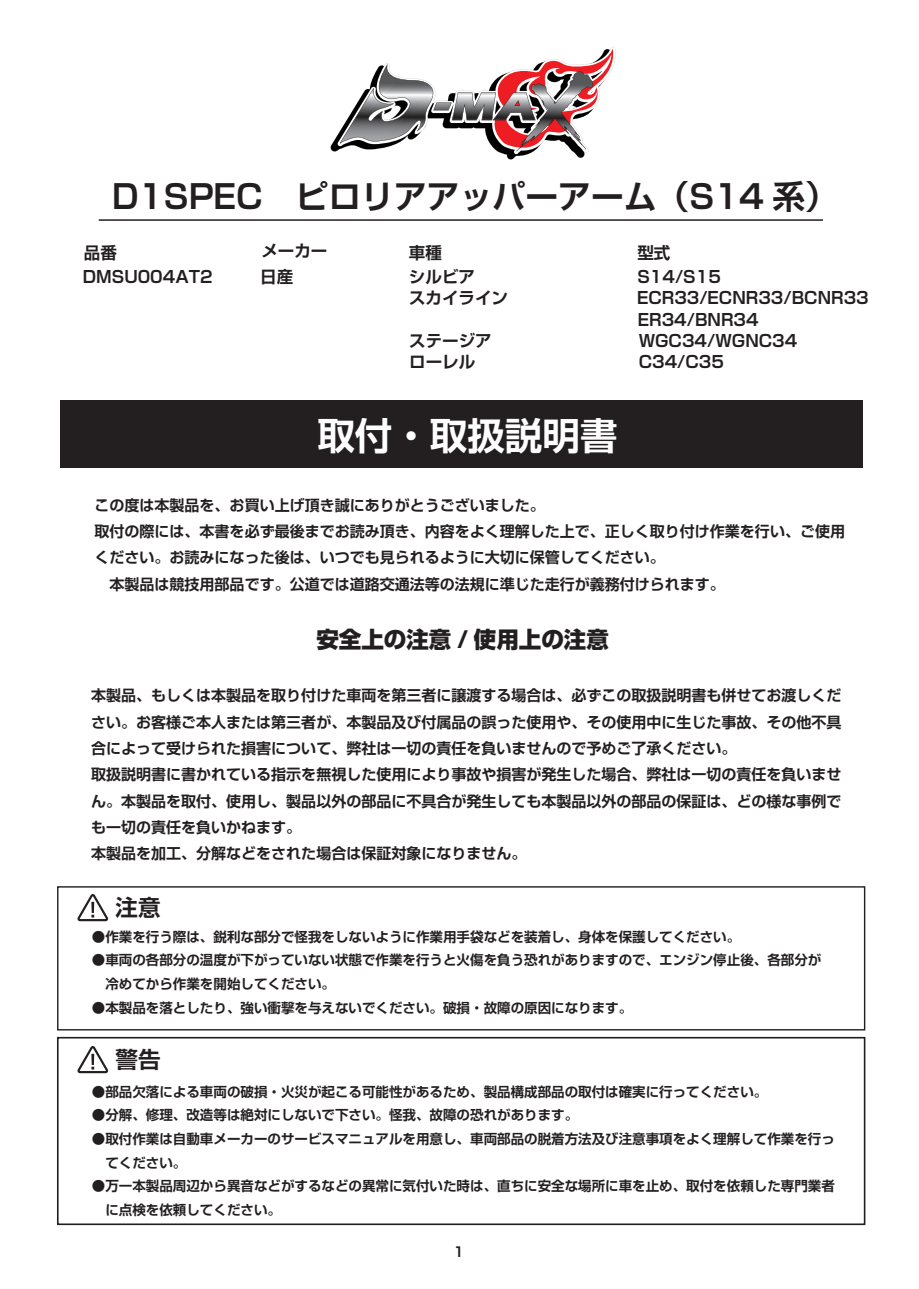
<style>
.page{position:relative;width:919px;height:1289px;background:#fff}
.page>*{position:absolute;margin:0;border:0;box-sizing:border-box;transform-origin:0 0}
.t1{font:700 37.5px "Shin Go Pro De";color:#fff}
.t2{font:700 32.85px "Shin Go Pro De";color:#231f20}
.t3{font:800 22.5px "Shin Go Pro";color:#231f20}
.t4{font:700 22.5px "Shin Go Pro De";color:#231f20}
.t5{font:700 16.5px/21.9px "Shin Go Pro De";color:#231f20}
.t6{font:700 15px/26.2px "Shin Go Pro De";color:#231f20}
.t7{font:700 13.5px/23.7px "Shin Go Pro De";color:#231f20}
</style>
<div class="page">
<svg style="left:330px;top:47px;width:286px;height:112px"></svg>
<hr style="left:99px;top:219px;width:723px;height:2px;background:#231f20">
<div style="left:60px;top:400px;width:802px;height:68px;background:#231f20"></div>
<svg style="left:77px;top:894px;width:32px;height:28px"></svg>
<svg style="left:77px;top:1046px;width:32px;height:28px"></svg>
<div style="left:57px;top:886px;width:808px;height:144px;border:1px solid #231f20"></div>
<div style="left:57px;top:1036px;width:808px;height:188px;border:2px solid #231f20"></div>
<h2 class="t2" style="left:112px;top:169px;width:727px">D1SPEC　ピロリアアッパーアーム（S14 系）</h2>
<p class="t5" style="left:260px;top:235px;width:69px;line-height:26.5px">メーカー日産</p>
<p class="t5" style="left:84px;top:240px;width:34px">品番</p>
<p class="t5" style="left:409px;top:240px;width:34px">車種</p>
<p class="t5" style="left:637px;top:240px;width:34px">型式</p>
<p class="t5" style="left:83px;top:264px;width:131px">DMSU004AT2</p>
<p class="t5" style="left:409px;top:264px;width:67px">シルビア</p>
<p class="t5" style="left:637px;top:264px;width:85px">S14/S15</p>
<p class="t5" style="left:409px;top:285px;width:100px">スカイライン</p>
<p class="t5" style="left:637px;top:285px;width:233px">ECR33/ECNR33/BCNR33<br>ER34/BNR34</p>
<p class="t5" style="left:409px;top:328px;width:84px">ステージア</p>
<p class="t5" style="left:638px;top:328px;width:160px">WGC34/WGNC34</p>
<p class="t5" style="left:409px;top:349px;width:67px">ローレル</p>
<p class="t5" style="left:638px;top:349px;width:87px">C34/C35</p>
<h1 class="t1" style="left:317px;top:404px;width:301px">取付・取扱説明書</h1>
<p class="t6" style="left:95px;top:490px;width:752px">この度は本製品を、お買い上げ頂き誠にありがとうございました。<br>取付の際には、本書を必ず最後までお読み頂き、内容をよく理解した上で、正しく取り付け作業を行い、ご使用ください。お読みになった後は、いつでも見られるように大切に保管してください。<br>　本製品は競技用部品です。公道では道路交通法等の法規に準じた走行が義務付けられます。</p>
<h3 class="t3" style="left:316px;top:621px;width:294px">安全上の注意 / 使用上の注意</h3>
<p class="t6" style="left:91px;top:681px;width:751px">本製品、もしくは本製品を取り付けた車両を第三者に譲渡する場合は、必ずこの取扱説明書も併せてお渡しください。お客様ご本人または第三者が、本製品及び付属品の誤った使用や、その使用中に生じた事故、その他不具合によって受けられた損害について、弊社は一切の責任を負いませんので予めご了承ください。<br>取扱説明書に書かれている指示を無視した使用により事故や損害が発生した場合、弊社は一切の責任を負いません。本製品を取付、使用し、製品以外の部品に不具合が発生しても本製品以外の部品の保証は、どの様な事例でも一切の責任を負いかねます。<br>本製品を加工、分解などをされた場合は保証対象になりません。　</p>
<h3 class="t4" style="left:115px;top:889px;width:46px">注意</h3>
<p class="t7" style="left:92px;top:923px;width:649px">●作業を行う際は、鋭利な部分で怪我をしないように作業用手袋などを装着し、身体を保護してください。</p>
<p class="t7" style="left:92px;top:946px;width:731px">●車両の各部分の温度が下がっていない状態で作業を行うと火傷を負う恐れがありますので、エンジン停止後、各部分が　冷めてから作業を開始してください。</p>
<p class="t7" style="left:92px;top:994px;width:541px">●本製品を落としたり、強い衝撃を与えないでください。破損・故障の原因になります。</p>
<h3 class="t4" style="left:115px;top:1041px;width:46px">警告</h3>
<p class="t7" style="left:92px;top:1077px;width:676px">●部品欠落による車両の破損・火災が起こる可能性があるため、製品構成部品の取付は確実に行ってください。</p>
<p class="t7" style="left:92px;top:1101px;width:487px">●分解、修理、改造等は絶対にしないで下さい。怪我、故障の恐れがあります。</p>
<p class="t7" style="left:92px;top:1125px;width:744px">●取付作業は自動車メーカーのサービスマニュアルを用意し、車両部品の脱着方法及び注意事項をよく理解して作業を行っ　てください。</p>
<p class="t7" style="left:92px;top:1172px;width:744px">●万一本製品周辺から異音などがするなどの異常に気付いた時は、直ちに安全な場所に車を止め、取付を依頼した専門業者　に点検を依頼してください。</p>
<p class="t7" style="left:454px;top:1238px;width:12px">1</p>
</div>
